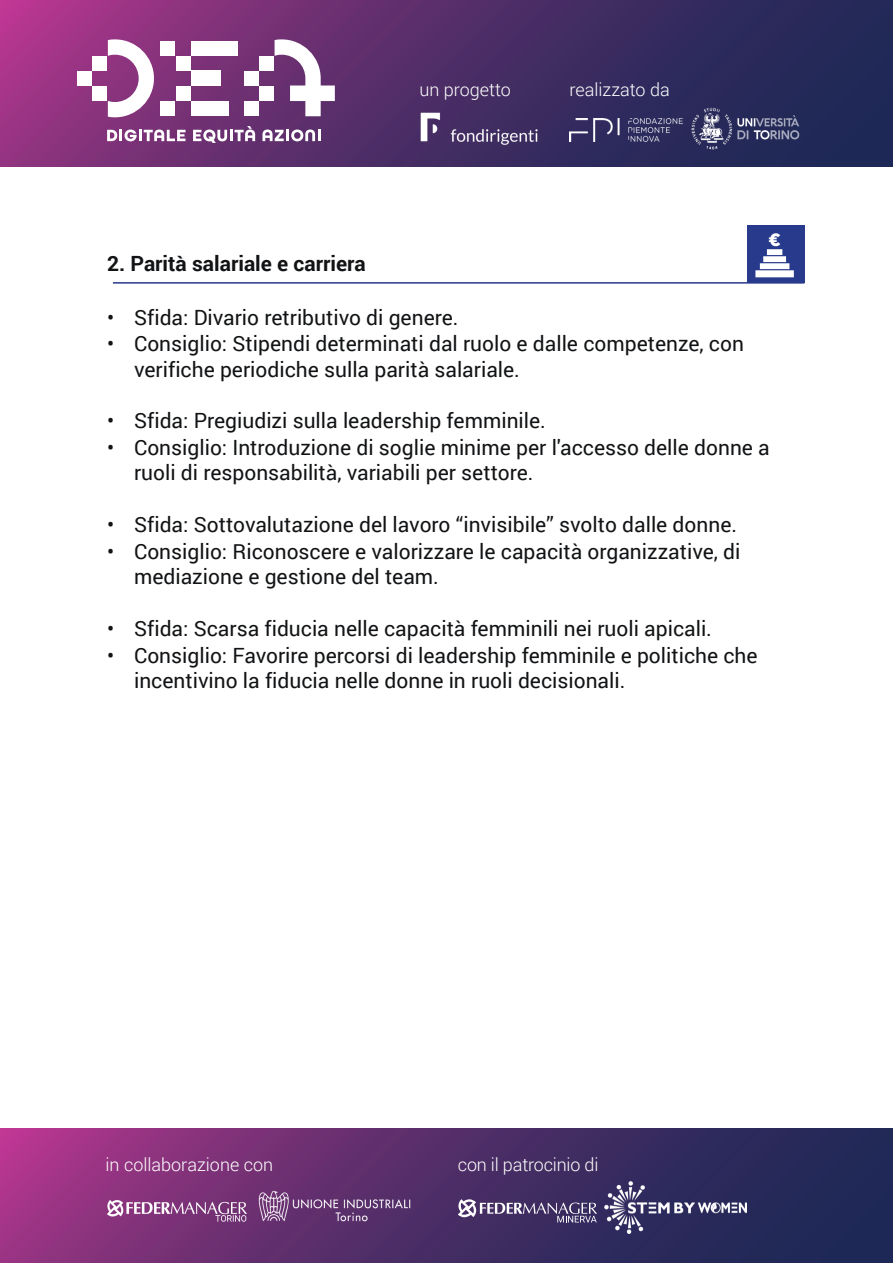
<style>
.page{position:relative;width:893px;height:1263px;background:#fff}
.page>*{position:absolute;margin:0;border:0;box-sizing:border-box;transform-origin:0 0}
.t1{font:21px/25.2px "Roboto";color:#111315}
.t2{font:700 21px "Roboto";color:#111315}
.t3{font:300 18px "Roboto";color:#fff}
.t4{font:900 17.85px "Gotham";color:#fff}
</style>
<div class="page">
<svg style="left:0;top:0;width:893px;height:166px;background:#532d69"></svg>
<svg style="left:108px;top:39px;width:46px;height:78px"></svg>
<div style="left:92px;top:56px;width:15px;height:15px;background:#fff"></div>
<div style="left:77px;top:71px;width:15px;height:15px;background:#fff"></div>
<div style="left:92px;top:86px;width:15px;height:15px;background:#fff"></div>
<div style="left:259px;top:56px;width:15px;height:15px;background:#fff"></div>
<div style="left:244px;top:71px;width:15px;height:15px;background:#fff"></div>
<div style="left:259px;top:86px;width:15px;height:15px;background:#fff"></div>
<div style="left:176px;top:56px;width:15px;height:15px;background:#fff"></div>
<div style="left:160px;top:41px;width:15px;height:15px;background:#fff"></div>
<div style="left:176px;top:86px;width:15px;height:15px;background:#fff"></div>
<div style="left:160px;top:101px;width:15px;height:15px;background:#fff"></div>
<div style="left:244px;top:101px;width:15px;height:15px;background:#fff"></div>
<div style="left:191px;top:101px;width:38px;height:15px;background:#fff"></div>
<div style="left:191px;top:41px;width:46px;height:15px;background:#fff"></div>
<div style="left:191px;top:71px;width:30px;height:15px;background:#fff"></div>
<svg style="left:275px;top:39px;width:60px;height:77px"></svg>
<svg style="left:107px;top:130px;width:78px;height:11px"></svg>
<svg style="left:193px;top:126px;width:62px;height:17px"></svg>
<svg style="left:262px;top:130px;width:58px;height:11px"></svg>
<img style="left:409px;top:105px;width:39px;height:42px">
<img style="left:451px;top:126px;width:88px;height:19px">
<svg style="left:0;top:1129px;width:893px;height:134px;background:#552d69"></svg>
<img style="left:247px;top:1178px;width:177px;height:55px">
<img style="left:107px;top:1200px;width:140px;height:22px">
<img style="left:605px;top:1181px;width:141px;height:52px">
<svg style="left:456px;top:1199px;width:141px;height:23px;background:#695b83"></svg>
<img style="left:569px;top:118px;width:113px;height:23px">
<img style="left:687px;top:104px;width:117px;height:48px">
<hr style="left:113px;top:282px;width:691px;height:2px;background:#273a8b">
<div style="left:746px;top:225px;width:58px;height:58px;background:#273a8b"></div>
<svg style="left:755px;top:249px;width:39px;height:28px"></svg>
<p class="t3" style="left:419px;top:77px;width:93px">un progetto</p>
<p class="t3" style="left:569px;top:77px;width:102px">realizzato da</p>
<p class="t4" style="left:768px;top:227px;width:14px">€</p>
<p class="t2" style="left:107px;top:249px;width:260px">2. Parità salariale e carriera</p>
<p class="t1" style="left:107px;top:304px;width:353px">• Sfida: Divario retributivo di genere.</p>
<p class="t1" style="left:134px;top:330px;width:611px;text-indent:-27px">• Consiglio: Stipendi determinati dal ruolo e dalle competenze, con verifiche periodiche sulla parità salariale.</p>
<p class="t1" style="left:107px;top:408px;width:440px">• Sfida: Pregiudizi sulla leadership femminile.</p>
<p class="t1" style="left:134px;top:434px;width:637px;text-indent:-27px">• Consiglio: Introduzione di soglie minime per l'accesso delle donne a ruoli di responsabilità, variabili per settore.</p>
<p class="t1" style="left:107px;top:511px;width:632px">• Sfida: Sottovalutazione del lavoro “invisibile” svolto dalle donne.</p>
<p class="t1" style="left:134px;top:538px;width:608px;text-indent:-27px">• Consiglio: Riconoscere e valorizzare le capacità organizzative, di mediazione e gestione del team.</p>
<p class="t1" style="left:107px;top:615px;width:606px">• Sfida: Scarsa fiducia nelle capacità femminili nei ruoli apicali.</p>
<p class="t1" style="left:134px;top:642px;width:625px;text-indent:-27px">• Consiglio: Favorire percorsi di leadership femminile e politiche che incentivino la fiducia nelle donne in ruoli decisionali.</p>
<p class="t3" style="left:106px;top:1152px;width:169px">in collaborazione con</p>
<p class="t3" style="left:458px;top:1152px;width:142px">con il patrocinio di</p>
</div>
